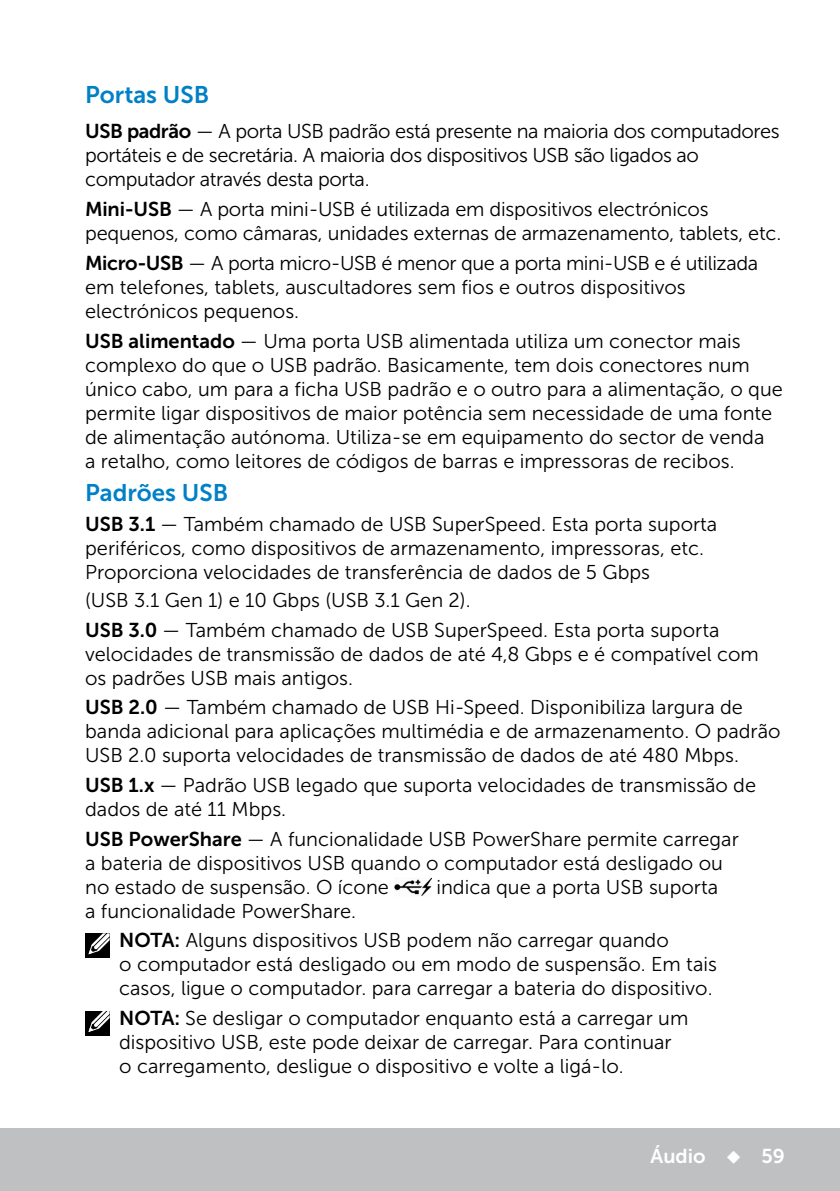
<style>
.page{position:relative;width:840px;height:1191px;background:#fff}
.page>*{position:absolute;margin:0;border:0;box-sizing:border-box;transform-origin:0 0}
.Paragraph{font:24px "Museo Sans For Dell 700";color:#0081c6}
.Head2{font:24px "Museo Sans For Dell 700";color:#0081c6}
.Paragraph-2{font:20px/24px "Museo Sans For Dell 300";color:#000}
.Note{font:20px/24px "Museo Sans For Dell 300";color:#000}
.Paragraph-3{font:20px/24px "Museo Sans For Dell 300";letter-spacing:-.02em;color:#000}
.t1{font:20px "Museo Sans For Dell 700";color:#fff}
.s1{font-family:"Museo Sans For Dell 700"}
</style>
<div class="page">
<div style="left:0;top:1128px;width:839px;height:63px;background:#bec0c2"></div>
<img style="left:394px;top:878px;width:37px;height:18px">
<div style="left:85px;top:933px;width:24px;height:24px;background:#000"></div>
<svg style="left:88px;top:933px;width:22px;height:22px"></svg>
<div style="left:85px;top:1011px;width:24px;height:24px;background:#000"></div>
<svg style="left:88px;top:1011px;width:22px;height:21px"></svg>
<p class="Head2" style="left:85px;top:81px;width:126px">Portas USB</p>
<p class="Paragraph-3" style="left:85px;top:120px;width:695px"><span class="s1">USB padrão</span> — A porta USB padrão está presente na maioria dos computadores portáteis e de secretária. A maioria dos dispositivos USB são ligados ao computador através desta porta.</p>
<p class="Paragraph-2" style="left:85px;top:197px;width:697px"><span class="s1">Mini-USB</span> — A porta mini-USB é utilizada em dispositivos electrónicos pequenos, como câmaras, unidades externas de armazenamento, tablets, etc.</p>
<p class="Paragraph-2" style="left:85px;top:251px;width:674px"><span class="s1">Micro‑USB</span> — A porta micro-USB é menor que a porta mini-USB e é utilizada em telefones, tablets, auscultadores sem fios e outros dispositivos electrónicos pequenos.</p>
<p class="Paragraph-2" style="left:85px;top:329px;width:699px"><span class="s1">USB alimentado</span> — Uma porta USB alimentada utiliza um conector mais complexo do que o USB padrão. Basicamente, tem dois conectores num único cabo, um para a ficha USB padrão e o outro para a alimentação, o que permite ligar dispositivos de maior potência sem necessidade de uma fonte de alimentação autónoma. Utiliza-se em equipamento do sector de venda<br>a retalho, como leitores de códigos de barras e impressoras de recibos.</p>
<p class="Paragraph" style="left:85px;top:479px;width:144px">Padrões USB</p>
<p class="Paragraph-2" style="left:85px;top:512px;width:633px"><span class="s1">USB 3.1</span> — Também chamado de USB SuperSpeed. Esta porta suporta periféricos, como dispositivos de armazenamento, impressoras, etc.<br>Proporciona velocidades de transferência de dados de 5 Gbps</p>
<p class="Paragraph-2" style="left:85px;top:588px;width:387px">(USB 3.1 Gen 1) e 10 Gbps (USB 3.1 Gen 2).</p>
<p class="Paragraph-2" style="left:85px;top:618px;width:675px"><span class="s1">USB 3.0</span> — Também chamado de USB SuperSpeed. Esta porta suporta velocidades de transmissão de dados de até 4,8 Gbps e é compatível com os padrões USB mais antigos.</p>
<p class="Paragraph-2" style="left:85px;top:695px;width:696px"><span class="s1">USB 2.0</span> — Também chamado de USB Hi-Speed. Disponibiliza largura de banda adicional para aplicações multimédia e de armazenamento. O padrão<br>USB 2.0 suporta velocidades de transmissão de dados de até 480 Mbps.</p>
<p class="Paragraph-2" style="left:85px;top:773px;width:672px"><span class="s1">USB 1.x</span> — Padrão USB legado que suporta velocidades de transmissão de dados de até 11 Mbps.</p>
<p class="Paragraph-2" style="left:85px;top:827px;width:654px"><span class="s1">USB PowerShare</span> — A funcionalidade USB PowerShare permite carregar a bateria de dispositivos USB quando o computador está desligado ou no estado de suspensão. O ícone</p>
<p class="Paragraph-2" style="left:436px;top:875px;width:283px">indica que a porta USB suporta</p>
<p class="Paragraph-2" style="left:85px;top:899px;width:272px">a funcionalidade PowerShare.</p>
<p class="Note" style="left:119px;top:928px;width:599px"><span class="s1">NOTA:</span> Alguns dispositivos USB podem não carregar quando<br>o computador está desligado ou em modo de suspensão. Em tais casos, ligue o computador. para carregar a bateria do dispositivo.</p>
<p class="Note" style="left:119px;top:1006px;width:570px"><span class="s1">NOTA:</span> Se desligar o computador enquanto está a carregar um dispositivo USB, este pode deixar de carregar. Para continuar o carregamento, desligue o dispositivo e volte a ligá-lo.</p>
<p class="t1" style="left:650px;top:1144px;width:136px">Áudio ◆ 59</p>
</div>
